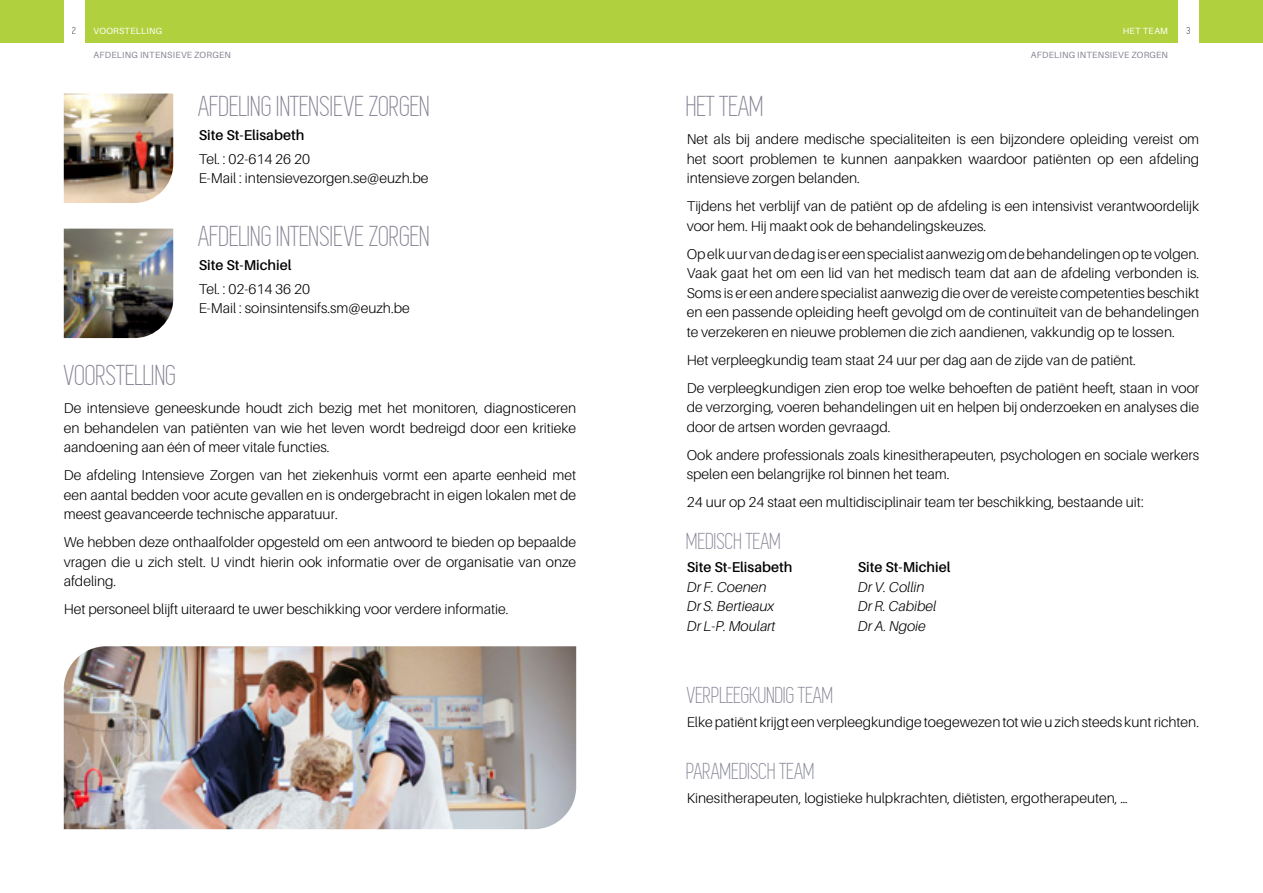
<style>
.page{position:relative;width:1263px;height:893px;background:#fff}
.page>*{position:absolute;margin:0;border:0;box-sizing:border-box;transform-origin:0 0}
.t1{font:30px "Simplifica";color:#838493}
.t2{font:24px "Simplifica";color:#838493}
.t3{font:300 14.25px/19.5px "Aileron";color:#000}
.t4{font:italic 300 14.25px "Aileron";color:#000}
.t5{font:600 14.25px "Aileron";color:#000}
.t6{font:10.5px "Simplifica";color:#000}
.t7{font:9px "Aileron";letter-spacing:.025em;color:#838493}
.t8{font:9px "Aileron";letter-spacing:.025em;color:#fff}
</style>
<div class="page">
<div style="left:0;top:0;width:64px;height:43px;background:#b0d13d"></div>
<div style="left:85px;top:0;width:546px;height:43px;background:#b0d13d"></div>
<div style="left:631px;top:0;width:547px;height:43px;background:#b0d13d"></div>
<div style="left:1199px;top:0;width:64px;height:43px;background:#b0d13d"></div>
<img style="left:64px;top:94px;width:109px;height:109px">
<img style="left:64px;top:229px;width:109px;height:109px">
<img style="left:64px;top:646px;width:512px;height:183px">
<p class="t6" style="left:73px;top:25px;width:5px">2</p>
<p class="t8" style="left:94px;top:26px;width:70px">VOORSTELLING</p>
<p class="t8" style="left:1123px;top:26px;width:47px">HET TEAM</p>
<p class="t6" style="left:1187px;top:25px;width:5px">3</p>
<p class="t7" style="left:94px;top:50px;width:139px">AFDELING INTENSIEVE ZORGEN</p>
<p class="t7" style="left:1031px;top:50px;width:139px">AFDELING INTENSIEVE ZORGEN</p>
<h1 class="t1" style="left:199px;top:91px;width:233px">AFDELING INTENSIEVE ZORGEN</h1>
<p class="t5" style="left:199px;top:127px;width:107px">Site St-Elisabeth</p>
<p class="t3" style="left:199px;top:149px;width:231px">Tel. : 02-614 26 20<br>E-Mail : intensievezorgen.se@euzh.be</p>
<h1 class="t1" style="left:199px;top:221px;width:233px">AFDELING INTENSIEVE ZORGEN</h1>
<p class="t5" style="left:199px;top:257px;width:94px">Site St-Michiel</p>
<p class="t3" style="left:199px;top:279px;width:213px">Tel. : 02-614 36 20<br>E-Mail : soinsintensifs.sm@euzh.be</p>
<h1 class="t1" style="left:64px;top:360px;width:115px">VOORSTELLING</h1>
<p class="t3" style="left:64px;top:399px;width:514px;text-align:justify">De intensieve geneeskunde houdt zich bezig met het monitoren, diagnosticeren en behandelen van patiënten van wie het leven wordt bedreigd door een kritieke aandoening aan één of meer vitale functies.</p>
<p class="t3" style="left:64px;top:466px;width:514px;text-align:justify">De afdeling Intensieve Zorgen van het ziekenhuis vormt een aparte eenheid met een aantal bedden voor acute gevallen en is ondergebracht in eigen lokalen met de meest geavanceerde technische apparatuur.</p>
<p class="t3" style="left:64px;top:532px;width:514px;text-align:justify">We hebben deze onthaalfolder opgesteld om een antwoord te bieden op bepaalde vragen die u zich stelt. U vindt hierin ook informatie over de organisatie van onze afdeling.</p>
<p class="t3" style="left:64px;top:599px;width:446px">Het personeel blijft uiteraard te uwer beschikking voor verdere informatie.</p>
<h1 class="t1" style="left:687px;top:91px;width:79px">HET TEAM</h1>
<p class="t3" style="left:687px;top:130px;width:514px;text-align:justify">Net als bij andere medische specialiteiten is een bijzondere opleiding vereist om het soort problemen te kunnen aanpakken waardoor patiënten op een afdeling intensieve zorgen belanden.</p>
<p class="t3" style="left:687px;top:196px;width:514px">Tijdens het verblijf van de patiënt op de afdeling is een intensivist verantwoordelijk voor hem. Hij maakt ook de behandelingskeuzes.</p>
<p class="t3" style="left:687px;top:244px;width:514px;text-align:justify">Op elk uur van de dag is er een specialist aanwezig om de behandelingen op te volgen.<br>Vaak gaat het om een lid van het medisch team dat aan de afdeling verbonden is.<br>Soms is er een andere specialist aanwezig die over de vereiste competenties beschikt en een passende opleiding heeft gevolgd om de continuïteit van de behandelingen te verzekeren en nieuwe problemen die zich aandienen, vakkundig op te lossen.</p>
<p class="t3" style="left:687px;top:346px;width:514px;line-height:28px">Het verpleegkundig team staat 24 uur per dag aan de zijde van de patiënt.<br>De verpleegkundigen zien erop toe welke behoeften de patiënt heeft, staan in voor</p>
<p class="t3" style="left:687px;top:397px;width:514px">de verzorging, voeren behandelingen uit en helpen bij onderzoeken en analyses die door de artsen worden gevraagd.</p>
<p class="t3" style="left:687px;top:445px;width:514px">Ook andere professionals zoals kinesitherapeuten, psychologen en sociale werkers spelen een belangrijke rol binnen het team.</p>
<p class="t3" style="left:687px;top:492px;width:458px">24 uur op 24 staat een multidisciplinair team ter beschikking, bestaande uit:</p>
<h2 class="t2" style="left:687px;top:528px;width:96px">MEDISCH TEAM</h2>
<p class="t5" style="left:687px;top:560px;width:107px">Site St-Elisabeth</p>
<p class="t5" style="left:858px;top:560px;width:94px">Site St-Michiel</p>
<p class="t4" style="left:687px;top:579px;width:81px">Dr F. Coenen</p>
<p class="t4" style="left:858px;top:579px;width:68px">Dr V. Collin</p>
<p class="t4" style="left:687px;top:599px;width:89px">Dr S. Bertieaux</p>
<p class="t4" style="left:858px;top:599px;width:80px">Dr R. Cabibel</p>
<p class="t4" style="left:687px;top:618px;width:90px">Dr L-P. Moulart</p>
<p class="t4" style="left:858px;top:618px;width:69px">Dr A. Ngoie</p>
<h2 class="t2" style="left:687px;top:682px;width:149px">VERPLEEGKUNDIG TEAM</h2>
<p class="t3" style="left:687px;top:712px;width:514px">Elke patiënt krijgt een verpleegkundige toegewezen tot wie u zich steeds kunt richten.</p>
<h2 class="t2" style="left:687px;top:759px;width:130px">PARAMEDISCH TEAM</h2>
<p class="t3" style="left:687px;top:788px;width:443px">Kinesitherapeuten, logistieke hulpkrachten, diëtisten, ergotherapeuten, …</p>
</div>
